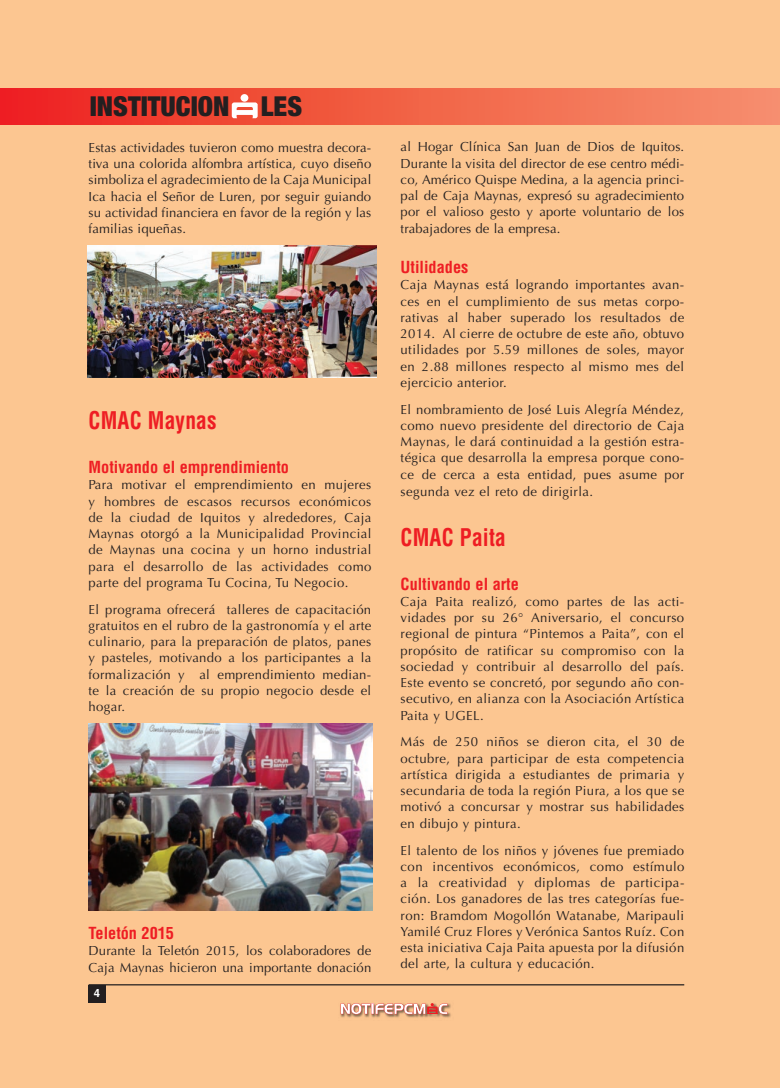
<style>
.page{position:relative;width:780px;height:1088px;background:#fff}
.page>*{position:absolute;margin:0;border:0;box-sizing:border-box;transform-origin:0 0}
.t1{font:900 condensed 27.5px "Helvetica Neue LT Std";color:#231f20}
.t2{font:700 condensed 23.75px "Helvetica LT Std";letter-spacing:.01em;color:#ee1d23;scale:.9 1}
.t3{font:700 condensed 16.25px "Helvetica LT Std";color:#ee1d23}
.t4{font:13.12px/16.2px "Optima LT Std";letter-spacing:.03em;color:#231f20;text-align:justify}
.t5{font:13.12px/16.2px "Optima LT Std";letter-spacing:.01em;color:#231f20}
.t6{font:700 11.25px "Helvetica LT Std";color:#fff}
</style>
<div class="page">
<div style="left:762px;top:0;width:18px;height:1088px;background:#fcc691"></div>
<div style="left:0;top:0;width:774px;height:1088px;background:#fcc691"></div>
<div style="left:0;top:89px;width:780px;height:35px;background:linear-gradient(to right,#ed251d,#f5946d)"></div>
<svg style="left:232px;top:102px;width:26px;height:16px"></svg>
<div style="left:240px;top:94px;width:8px;height:8px;background:#fff;border-radius:50%"></div>
<div style="left:89px;top:985px;width:17px;height:17px;background:#231f20"></div>
<hr style="left:89px;top:984px;width:595px;height:1px;background:#231f20">
<img style="left:340px;top:1003px;width:111px;height:15px">
<svg style="left:340px;top:1003px;width:107px;height:11px"></svg>
<img style="left:89px;top:723px;width:283px;height:187px">
<img style="left:87px;top:245px;width:289px;height:132px">
<h1 class="t1" style="left:90px;top:89px;width:214px">INSTITUCION LES</h1>
<p class="t4" style="left:89px;top:140px;width:284px">Estas actividades tuvieron como muestra decora&shy;tiva una colorida alfombra artística, cuyo diseño simboliza el agradecimiento de la Caja Municipal Ica hacia el Señor de Luren, por seguir guiando su actividad financiera en favor de la región y las familias iqueñas.</p>
<h2 class="t2" style="left:89px;top:405px;width:144px">CMAC Maynas</h2>
<p class="t3" style="left:89px;top:457px;width:202px">Motivando el emprendimiento</p>
<p class="t4" style="left:89px;top:477px;width:284px">Para motivar el emprendimiento en mujeres y hombres de escasos recursos económicos de la ciudad de Iquitos y alrededores, Caja Maynas otorgó a la Municipalidad Provincial de Maynas una cocina y un horno industrial para el desarrollo de las actividades como parte del programa Tu Cocina, Tu Negocio.</p>
<p class="t4" style="left:89px;top:601px;width:284px">El programa ofrecerá talleres de capacitación gratuitos en el rubro de la gastronomía y el arte culinario, para la preparación de platos, panes y pasteles, motivando a los participantes a la formalización y al emprendimiento median&shy;te la creación de su propio negocio desde el hogar.</p>
<p class="t3" style="left:89px;top:923px;width:87px">Teletón 2015</p>
<p class="t5" style="left:89px;top:943px;width:284px">Durante la Teletón 2015, los colaboradores de<br>Caja Maynas hicieron una importante donación</p>
<p class="t6" style="left:94px;top:986px;width:8px">4</p>
<p class="t4" style="left:400px;top:139px;width:285px">al Hogar Clínica San Juan de Dios de Iquitos.<br>Durante la visita del director de ese centro médi&shy;co, Américo Quispe Medina, a la agencia princi&shy;pal de Caja Maynas, expresó su agradecimiento por el valioso gesto y aporte voluntario de los trabajadores de la empresa.</p>
<p class="t3" style="left:400px;top:257px;width:69px">Utilidades</p>
<p class="t4" style="left:400px;top:277px;width:285px">Caja Maynas está logrando importantes avan&shy;ces en el cumplimiento de sus metas corpo&shy;rativas al haber superado los resultados de 2014. Al cierre de octubre de este año, obtuvo utilidades por 5.59 millones de soles, mayor en 2.88 millones respecto al mismo mes del ejercicio anterior.</p>
<p class="t4" style="left:400px;top:401px;width:285px">El nombramiento de José Luis Alegría Méndez, como nuevo presidente del directorio de Caja Maynas, le dará continuidad a la gestión estra&shy;tégica que desarrolla la empresa porque cono&shy;ce de cerca a esta entidad, pues asume por</p>
<p class="t4" style="left:400px;top:484px;width:194px">segunda vez el reto de dirigirla.</p>
<h2 class="t2" style="left:400px;top:522px;width:118px">CMAC Paita</h2>
<p class="t3" style="left:400px;top:573px;width:120px">Cultivando el arte</p>
<p class="t4" style="left:400px;top:593px;width:285px">Caja Paita realizó, como partes de las acti&shy;vidades por su 26° Aniversario, el concurso regional de pintura “Pintemos a Paita”, con el propósito de ratificar su compromiso con la sociedad y contribuir al desarrollo del país.<br>Este evento se concretó, por segundo año con&shy;secutivo, en alianza con la Asociación Artística Paita y UGEL.</p>
<p class="t4" style="left:400px;top:734px;width:285px">Más de 250 niños se dieron cita, el 30 de octubre, para participar de esta competencia artística dirigida a estudiantes de primaria y secundaria de toda la región Piura, a los que se motivó a concursar y mostrar sus habilidades en dibujo y pintura.</p>
<p class="t4" style="left:400px;top:842px;width:285px">El talento de los niños y jóvenes fue premiado con incentivos económicos, como estímulo a la creatividad y diplomas de participa&shy;ción. Los ganadores de las tres categorías fue&shy;ron: Bramdom Mogollón Watanabe, Maripauli Yamilé Cruz Flores y Verónica Santos Ruíz. Con esta iniciativa Caja Paita apuesta por la difusión del arte, la cultura y educación.</p>
</div>
